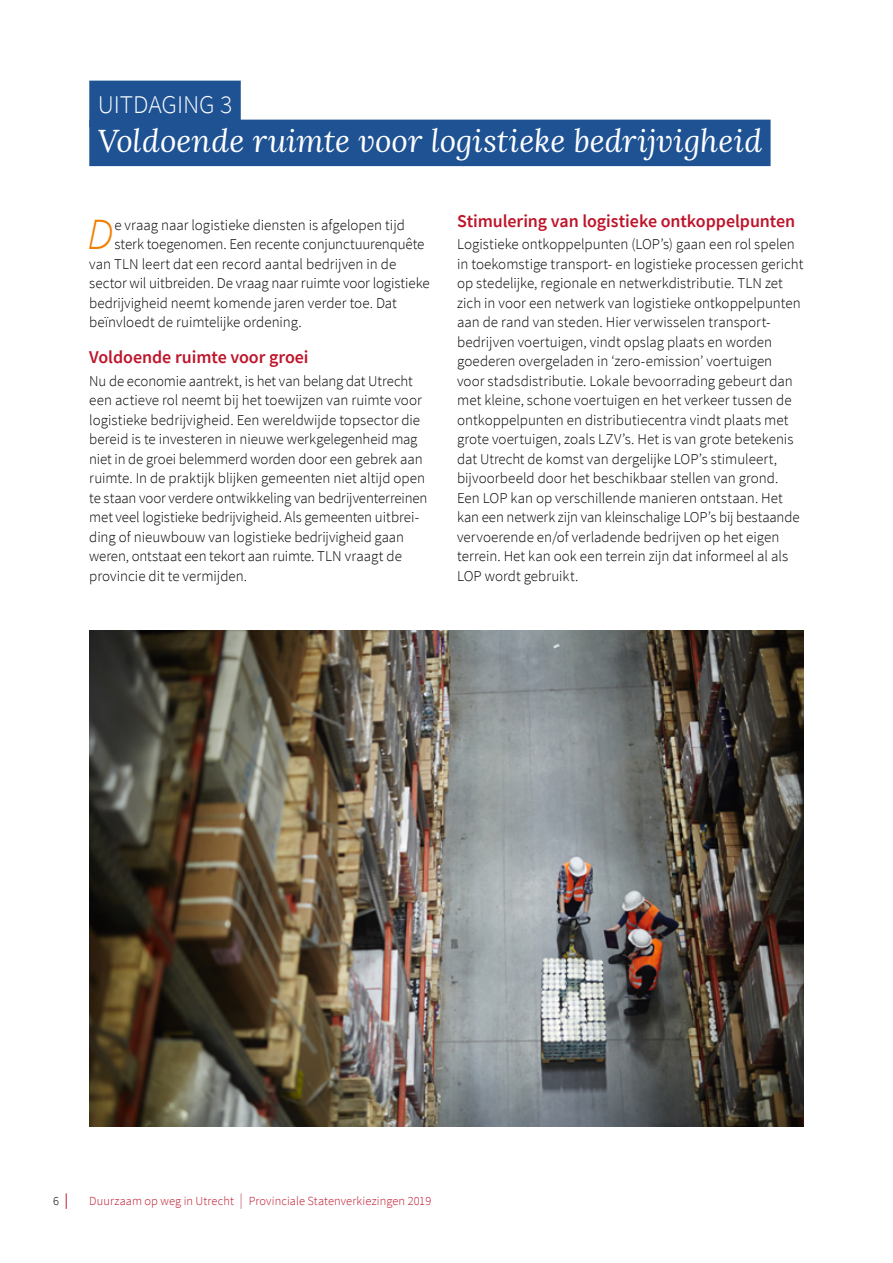
<style>
.page{position:relative;width:893px;height:1263px;background:#fff}
.page>*{position:absolute;margin:0;border:0;box-sizing:border-box;transform-origin:0 0}
.t1{font:italic 300 44.55px "Source Sans Pro";color:#f07f00}
.t2{font:italic 31.5px "Lora";color:#fff}
.t3{font:300 25.5px "Source Sans Pro";letter-spacing:-.005em;color:#fff}
.t4{font:600 18px "Source Sans Pro";letter-spacing:-.005em;color:#be152b}
.t5{font:300 15px/19.5px "Source Sans Pro";color:#000}
.t6{font:300 12.3px "Source Sans Pro";letter-spacing:.01em;color:#be152b}
.t7{font:300 12.3px "Source Sans Pro";color:#000}
.s1{font-weight:600;font-size:15.45px;color:#be152b}
.s2{font-size:15.45px}
</style>
<div class="page">
<div style="left:89px;top:81px;width:152px;height:46px;background:#1e5293"></div>
<div style="left:89px;top:120px;width:682px;height:46px;background:#1e5293"></div>
<img style="left:89px;top:630px;width:715px;height:497px">
<h3 class="t3" style="left:98px;top:88px;width:136px">UITDAGING 3</h3>
<h2 class="t2" style="left:98px;top:119px;width:666px">Voldoende ruimte voor logistieke bedrijvigheid</h2>
<h1 class="t1" style="left:88px;top:207px;width:27px">D</h1>
<p class="t5" style="left:114px;top:215px;width:292px">e vraag naar logistieke diensten is afgelopen tijd</p>
<p class="t5" style="left:114px;top:234px;width:311px">sterk toegenomen. Een recente conjunctuurenquête</p>
<p class="t5" style="left:89px;top:254px;width:308px">van TLN leert dat een record aantal bedrijven in de</p>
<p class="t5" style="left:89px;top:273px;width:342px">sector wil uitbreiden. De vraag naar ruimte voor logistieke</p>
<p class="t5" style="left:89px;top:293px;width:309px">bedrijvigheid neemt komende jaren verder toe. Dat</p>
<p class="t5" style="left:89px;top:312px;width:214px">beïnvloedt de ruimtelijke ordening.</p>
<p class="t4" style="left:89px;top:345px;width:221px">Voldoende ruimte voor groei</p>
<p class="t5" style="left:89px;top:371px;width:340px">Nu de economie aantrekt, is het van belang dat Utrecht een actieve rol neemt bij het toewijzen van ruimte voor logistieke bedrijvigheid. Een wereldwijde topsector die bereid is te investeren in nieuwe werkgelegenheid mag niet in de groei belemmerd worden door een gebrek aan ruimte. In de praktijk blijken gemeenten niet altijd open te staan voor verdere ontwikkeling van bedrijventerreinen met veel logistieke bedrijvigheid. Als gemeenten uitbrei&shy;ding of nieuwbouw van logistieke bedrijvigheid gaan weren, ontstaat een tekort aan ruimte. TLN vraagt de provincie dit te vermijden.</p>
<p class="t4" style="left:457px;top:209px;width:340px">Stimulering van logistieke ontkoppelpunten</p>
<p class="t5" style="left:457px;top:234px;width:348px">Logistieke ontkoppelpunten (LOP’s) gaan een rol spelen in toekomstige transport- en logistieke processen gericht op stedelijke, regionale en netwerkdistributie. TLN zet zich in voor een netwerk van logistieke ontkoppelpunten aan de rand van steden. Hier verwisselen transport&shy;bedrijven voertuigen, vindt opslag plaats en worden goederen overgeladen in ‘zero-emission’ voertuigen voor stadsdistributie. Lokale bevoorrading gebeurt dan met kleine, schone voertuigen en het verkeer tussen de ontkoppelpunten en distributiecentra vindt plaats met grote voertuigen, zoals LZV’s. Het is van grote betekenis dat Utrecht de komst van dergelijke LOP’s stimuleert, bijvoorbeeld door het beschikbaar stellen van grond.<br>Een LOP kan op verschillende manieren ontstaan. Het kan een netwerk zijn van kleinschalige LOP’s bij bestaande vervoerende en/of verladende bedrijven op het eigen terrein. Het kan ook een terrein zijn dat informeel al als LOP wordt gebruikt.</p>
<p class="t7" style="left:53px;top:1193px;width:17px">6 <span class="s1">|</span></p>
<p class="t6" style="left:89px;top:1193px;width:343px">Duurzaam op weg in Utrecht <span class="s2">|</span> Provinciale Statenverkiezingen 2019</p>
</div>
